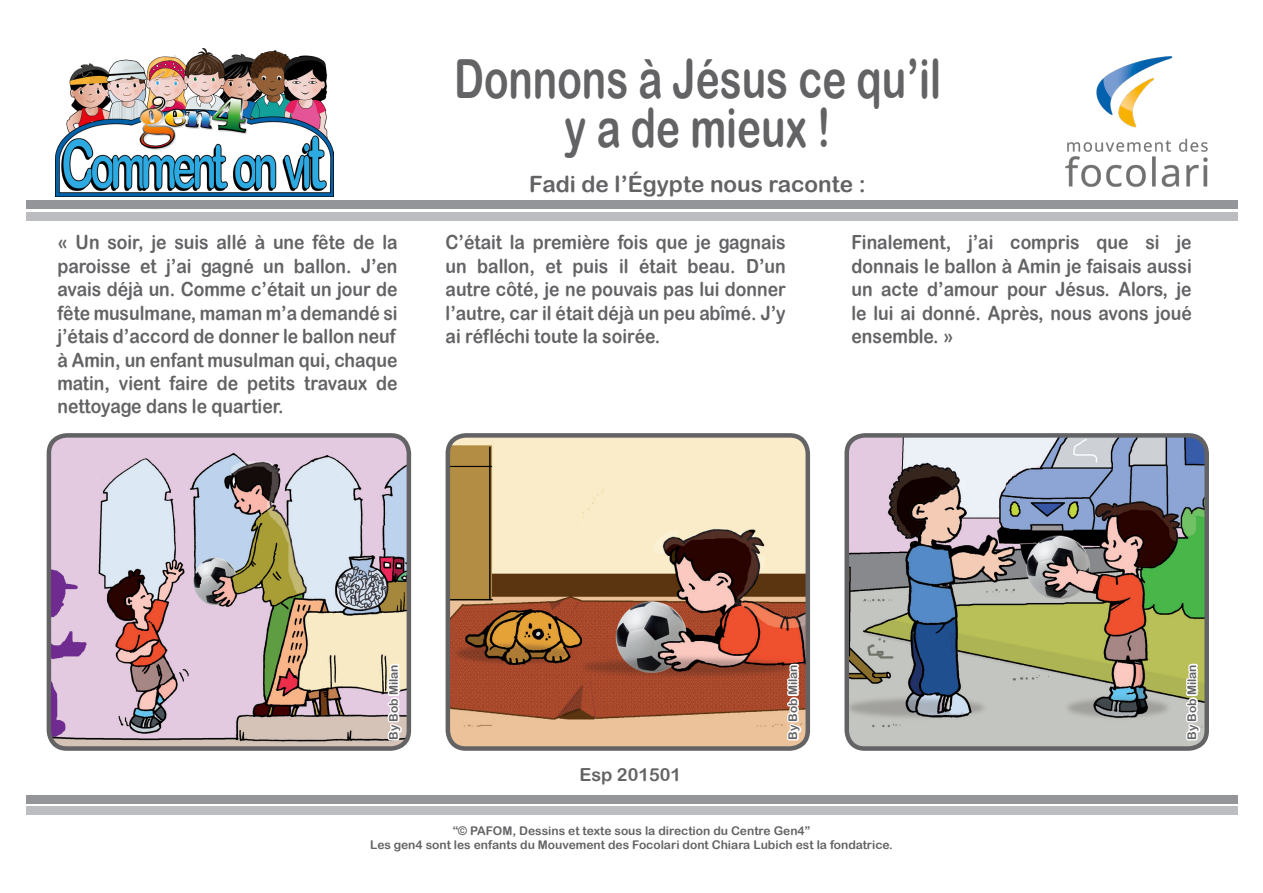
<style>
.page{position:relative;width:1263px;height:893px;background:#fff}
.page>*{position:absolute;margin:0;border:0;box-sizing:border-box;transform-origin:0 0}
.t1{font:54px "Arial Rounded MT Bold";color:#636366;scale:.75 1}
.t2{font:22.5px "Arial Rounded MT Bold";color:#636366}
.t3{font:19.5px/23.4px "Arial Rounded MT Bold";color:#636366;text-align:justify;scale:.9 1}
.t4{font:18px "Arial Rounded MT Bold";color:#636366}
.t5{font:12px "Arial Rounded MT Bold";color:#636366}
</style>
<div class="page">
<img style="left:56px;top:49px;width:278px;height:147px">
<img style="left:1065px;top:56px;width:143px;height:131px">
<div style="left:26px;top:806px;width:1211px;height:8px;background:#bcbdc0"></div>
<div style="left:26px;top:795px;width:1211px;height:8px;background:#939598"></div>
<div style="left:26px;top:212px;width:1211px;height:8px;background:#bcbdc0"></div>
<div style="left:26px;top:201px;width:1211px;height:8px;background:#939598"></div>
<img style="left:849px;top:438px;width:355px;height:308px">
<div style="left:844px;top:433px;width:365px;height:318px;border:4px solid #636366;border-radius:18px"></div>
<img style="left:448px;top:438px;width:357px;height:308px">
<div style="left:446px;top:433px;width:364px;height:318px;border:4px solid #636366;border-radius:18px"></div>
<img style="left:52px;top:438px;width:354px;height:308px">
<div style="left:47px;top:433px;width:364px;height:318px;border:4px solid #636366;border-radius:18px"></div>
<svg style="left:367px;top:649px;width:40px;height:94px"></svg>
<svg style="left:766px;top:649px;width:40px;height:94px"></svg>
<svg style="left:1165px;top:649px;width:40px;height:94px"></svg>
<p class="t1" style="left:454px;top:47px;width:651px">Donnons à Jésus ce qu’il</p>
<p class="t1" style="left:565px;top:96px;width:356px">y a de mieux !</p>
<p class="t2" style="left:529px;top:171px;width:338px">Fadi de l’Égypte nous raconte :</p>
<p class="t3" style="left:57px;top:231px;width:379px">« Un soir, je suis allé à une fête de la paroisse et j’ai gagné un ballon. J’en avais déjà un. Comme c’était un jour de fête musulmane, maman m’a demandé si j’étais d’accord de donner le ballon neuf à Amin, un enfant musulman qui, chaque matin, vient faire de petits travaux de nettoyage dans le quartier.</p>
<p class="t3" style="left:446px;top:231px;width:379px">C’était la première fois que je gagnais un ballon, et puis il était beau. D’un autre côté, je ne pouvais pas lui donner l’autre, car il était déjà un peu abîmé. J’y ai réfléchi toute la soirée.</p>
<p class="t3" style="left:851px;top:231px;width:379px">Finalement, j’ai compris que si je donnais le ballon à Amin je faisais aussi un acte d’amour pour Jésus. Alors, je le lui ai donné. Après, nous avons joué ensemble. »</p>
<p class="t5" style="left:386px;top:740px;width:77px;rotate:-90deg">By Bob Milan</p>
<p class="t5" style="left:786px;top:740px;width:77px;rotate:-90deg">By Bob Milan</p>
<p class="t5" style="left:1185px;top:740px;width:77px;rotate:-90deg">By Bob Milan</p>
<p class="t4" style="left:579px;top:764px;width:103px">Esp 201501</p>
<p class="t5" style="left:453px;top:824px;width:359px">“© PAFOM, Dessins et texte sous la direction du Centre Gen4”</p>
<p class="t5" style="left:370px;top:838px;width:524px">Les gen4 sont les enfants du Mouvement des Focolari dont Chiara Lubich est la fondatrice.</p>
</div>
